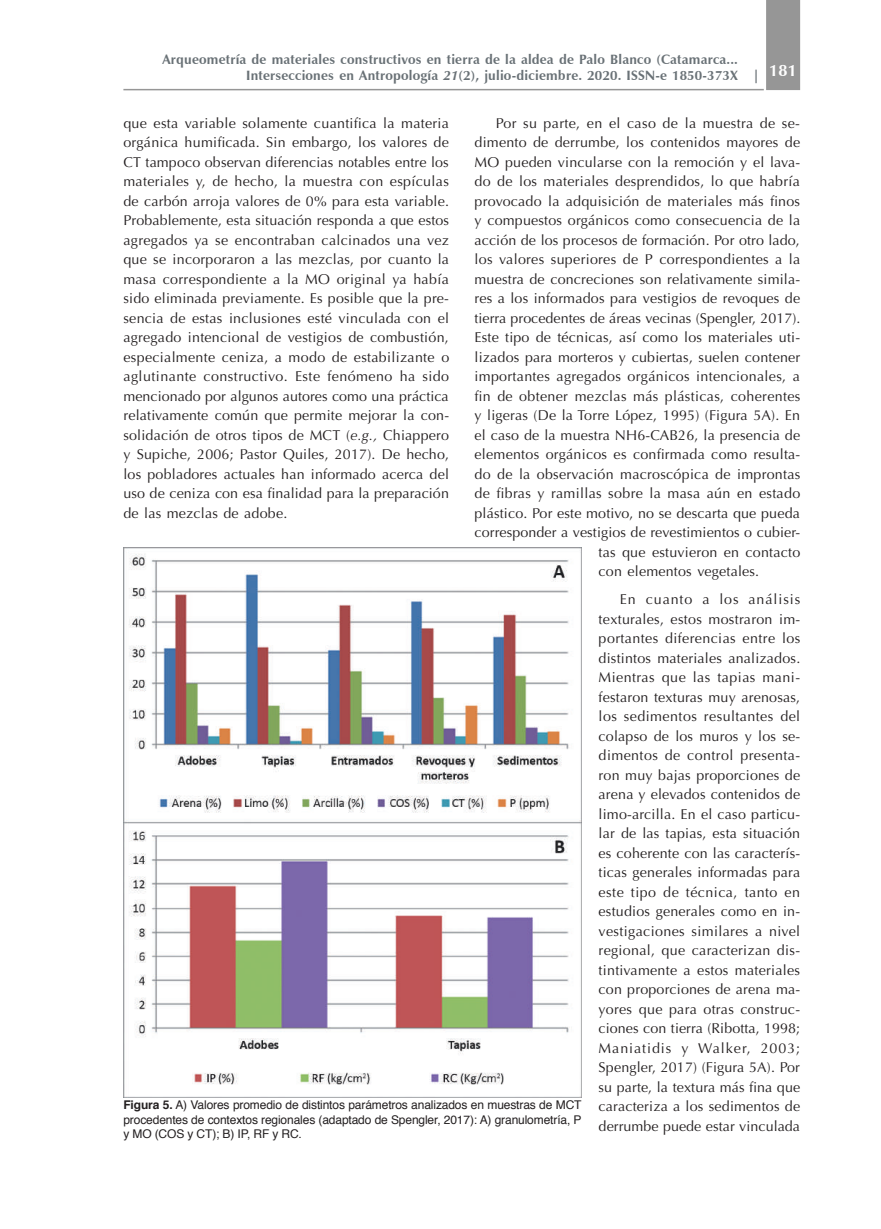
<style>
.page{position:relative;width:881px;height:1229px;background:#fff}
.page>*{position:absolute;margin:0;border:0;box-sizing:border-box;transform-origin:0 0}
.t1{font:700 16.5px "Zapf Humanist 601 BT";color:#fff}
.t2{font:14.25px/19.5px "Optima";letter-spacing:.015em;color:#231f20;text-align:justify}
.t3{font:700 13.5px/16.5px "Zapf Humanist 601 BT";letter-spacing:.015em;color:#697176;text-align:right}
.t4{font:12px/14.4px "Helvetica";letter-spacing:-.01em;color:#231f20;text-align:justify}
.s1{font-style:italic}
.s2{font-weight:700}
</style>
<div class="page">
<hr style="left:123px;top:89px;width:640px;height:1px;background:#969696">
<div style="left:766px;top:0;width:33px;height:90px;background:#969696"></div>
<img style="left:123px;top:548px;width:458px;height:549px">
<p class="t3" style="left:162px;top:51px;width:576px">Arqueometría de materiales constructivos en tierra de la aldea de Palo Blanco (Catamarca...<br>Intersecciones en Antropología <span class="s1">21</span>(2), julio-diciembre. 2020. ISSN-e 1850-373X</p>
<p class="t2" style="left:495px;top:114px;width:305px">Por su parte, en el caso de la muestra de se-</p>
<p class="t2" style="left:474px;top:133px;width:327px">dimento de derrumbe, los contenidos mayores de</p>
<p class="t2" style="left:474px;top:153px;width:327px">MO pueden vincularse con la remoción y el lava-</p>
<p class="t2" style="left:474px;top:172px;width:327px">do de los materiales desprendidos, lo que habría</p>
<p class="t2" style="left:474px;top:192px;width:327px">provocado la adquisición de materiales más finos</p>
<p class="t2" style="left:474px;top:211px;width:327px">y compuestos orgánicos como consecuencia de la</p>
<p class="t2" style="left:474px;top:230px;width:327px">acción de los procesos de formación. Por otro lado,</p>
<p class="t2" style="left:474px;top:250px;width:327px">los valores superiores de P correspondientes a la</p>
<p class="t2" style="left:474px;top:269px;width:327px">muestra de concreciones son relativamente simila-</p>
<p class="t2" style="left:474px;top:289px;width:327px">res a los informados para vestigios de revoques de</p>
<p class="t2" style="left:474px;top:308px;width:327px">tierra procedentes de áreas vecinas (Spengler, 2017).</p>
<p class="t2" style="left:474px;top:328px;width:327px">Este tipo de técnicas, así como los materiales uti-</p>
<p class="t2" style="left:474px;top:347px;width:327px">lizados para morteros y cubiertas, suelen contener</p>
<p class="t2" style="left:474px;top:367px;width:327px">importantes agregados orgánicos intencionales, a</p>
<p class="t2" style="left:474px;top:386px;width:327px">fin de obtener mezclas más plásticas, coherentes</p>
<p class="t2" style="left:474px;top:406px;width:327px">y ligeras (De la Torre López, 1995) (Figura 5A). En</p>
<p class="t2" style="left:474px;top:425px;width:327px">el caso de la muestra NH6-CAB26, la presencia de</p>
<p class="t2" style="left:474px;top:445px;width:327px">elementos orgánicos es confirmada como resulta-</p>
<p class="t2" style="left:474px;top:464px;width:327px">do de la observación macroscópica de improntas</p>
<p class="t2" style="left:474px;top:484px;width:327px">de fibras y ramillas sobre la masa aún en estado</p>
<p class="t2" style="left:474px;top:503px;width:327px">plástico. Por este motivo, no se descarta que pueda</p>
<p class="t2" style="left:474px;top:523px;width:327px">corresponder a vestigios de revestimientos o cubier-</p>
<p class="t2" style="left:598px;top:542px;width:203px">tas que estuvieron en contacto</p>
<p class="t2" style="left:598px;top:562px;width:162px">con elementos vegetales.</p>
<p class="t2" style="left:598px;top:590px;width:203px;text-indent:21px">En cuanto a los análisis texturales, estos mostraron im&shy;portantes diferencias entre los distintos materiales analizados.<br>Mientras que las tapias mani&shy;festaron texturas muy arenosas, los sedimentos resultantes del colapso de los muros y los se&shy;dimentos de control presenta&shy;ron muy bajas proporciones de arena y elevados contenidos de limo-arcilla. En el caso particu&shy;lar de las tapias, esta situación es coherente con las caracterís&shy;ticas generales informadas para este tipo de técnica, tanto en estudios generales como en in&shy;vestigaciones similares a nivel regional, que caracterizan dis&shy;tintivamente a estos materiales con proporciones de arena ma&shy;yores que para otras construc&shy;ciones con tierra (Ribotta, 1998; Maniatidis y Walker, 2003; Spengler, 2017) (Figura 5A). Por su parte, la textura más fina que caracteriza a los sedimentos de derrumbe puede estar vinculada</p>
<p class="t1" style="left:752px;top:60px;width:45px"><sub>|</sub> 181</p>
<p class="t2" style="left:123px;top:113px;width:327px">que esta variable solamente cuantifica la materia orgánica humificada. Sin embargo, los valores de CT tampoco observan diferencias notables entre los materiales y, de hecho, la muestra con espículas de carbón arroja valores de 0% para esta variable.<br>Probablemente, esta situación responda a que estos agregados ya se encontraban calcinados una vez que se incorporaron a las mezclas, por cuanto la masa correspondiente a la MO original ya había sido eliminada previamente. Es posible que la pre&shy;sencia de estas inclusiones esté vinculada con el agregado intencional de vestigios de combustión, especialmente ceniza, a modo de estabilizante o aglutinante constructivo. Este fenómeno ha sido mencionado por algunos autores como una práctica relativamente común que permite mejorar la con&shy;solidación de otros tipos de MCT (<span class="s1">e.g.,</span> Chiappero y Supiche, 2006; Pastor Quiles, 2017). De hecho, los pobladores actuales han informado acerca del uso de ceniza con esa finalidad para la preparación de las mezclas de adobe.</p>
<p class="t4" style="left:123px;top:1098px;width:459px"><span class="s2">Figura 5.</span> A) Valores promedio de distintos parámetros analizados en muestras de MCT procedentes de contextos regionales (adaptado de Spengler, 2017): A) granulometría, P y MO (COS y CT); B) IP, RF y RC.</p>
</div>
